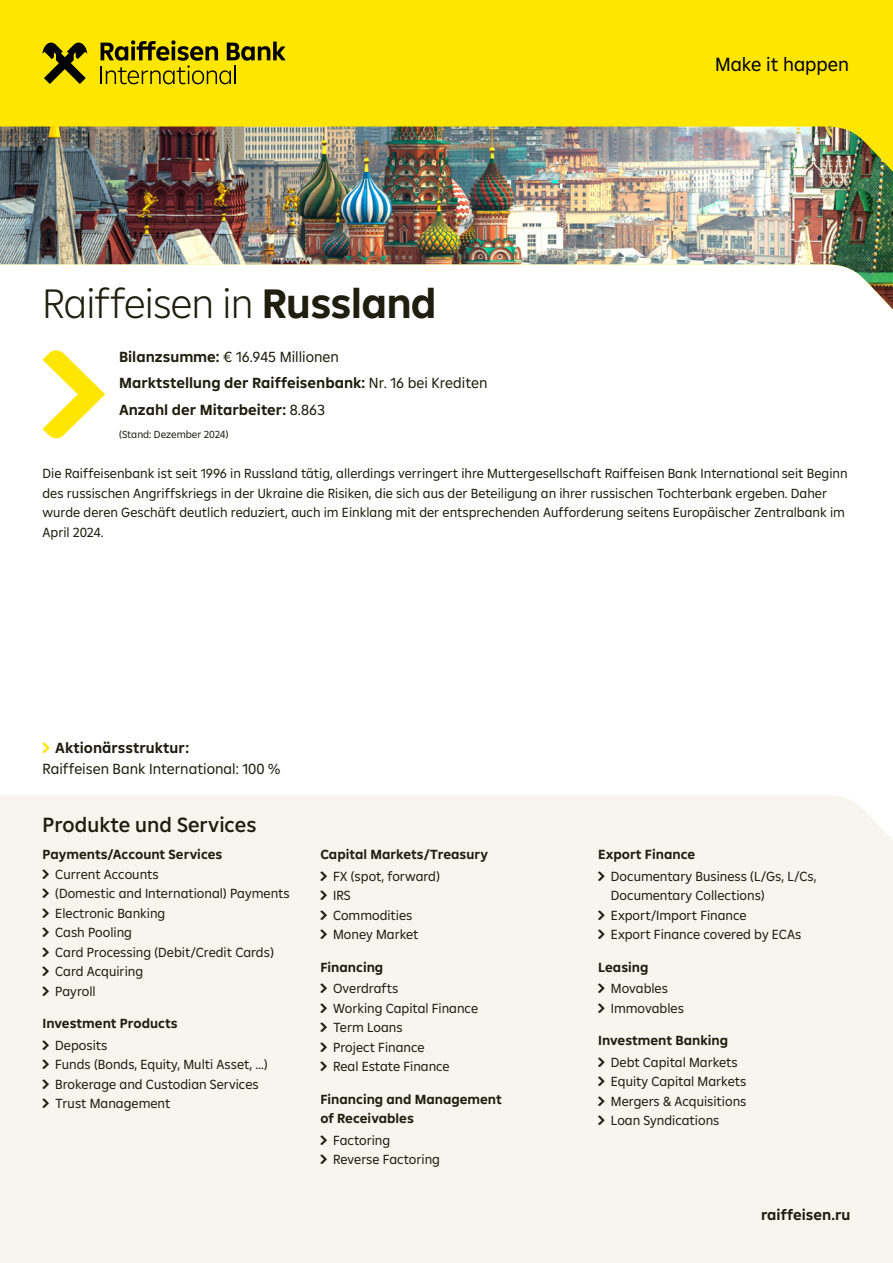
<style>
.page{position:relative;width:893px;height:1263px;background:#fff}
.page>*{position:absolute;margin:0;border:0;box-sizing:border-box;transform-origin:0 0}
.t1{font:300 42px "Amalia";letter-spacing:-.02em;color:#1e1f0f}
.t2{font:500 21px "Amalia";color:#1e1f0f}
.t3{font:19.5px "Amalia";color:#000}
.t4{font:700 15px/26.5px "Amalia";color:#1e1f0f}
.t5{font:15px/21px "Amalia";color:#1e1f0f}
.t6{font:13.5px/19.5px "Amalia";color:#1e1f0f}
.t7{font:700 13.5px/21.6px "Amalia";color:#1e1f0f}
.t8{font:10.5px "Amalia";color:#1e1f0f}
.s1{font-weight:700}
.s2{font-weight:400}
.s3{font-family:"RBI Device Arrow";color:#fee600}
.s4{font-family:"RBI Device Arrow"}
.s5{font-family:"RBI Device Arrow";font-weight:400}
</style>
<div class="page">
<div style="left:0;top:795px;width:893px;height:468px;background:#f8f5ef"></div>
<img style="left:0;top:186px;width:893px;height:123px">
<svg style="left:43px;top:350px;width:62px;height:89px"></svg>
<img style="left:0;top:0;width:893px;height:186px">
<svg style="left:43px;top:41px;width:44px;height:43px;background:#867900"></svg>
<svg style="left:101px;top:40px;width:185px;height:44px;background:#baa800"></svg>
<h1 class="t1" style="left:43px;top:277px;width:396px">Raiffeisen in <span class="s1">Russland</span></h1>
<p class="t4" style="left:119px;top:343px;width:370px">Bilanzsumme: <span class="s2">€ 16.945 Millionen<br></span>Marktstellung der Raiffeisenbank: <span class="s2">Nr. 16 bei Krediten<br></span>Anzahl der Mitarbeiter: <span class="s2">8.863</span></p>
<p class="t8" style="left:119px;top:428px;width:111px">(Stand: Dezember 2024)</p>
<h3 class="t3" style="left:715px;top:52px;width:135px">Make it happen</h3>
<p class="t6" style="left:43px;top:463px;width:806px">Die Raiffeisenbank ist seit 1996 in Russland tätig, allerdings verringert ihre Muttergesellschaft Raiffeisen Bank International seit Beginn des russischen Angriffskriegs in der Ukraine die Risiken, die sich aus der Beteiligung an ihrer russischen Tochterbank ergeben. Daher wurde deren Geschäft deutlich reduziert, auch im Einklang mit der entsprechenden Aufforderung seitens Europäischer Zentralbank im April 2024.</p>
<p class="t5" style="left:43px;top:737px;width:239px"><span class="s3">·</span> <span class="s1">Aktionärsstruktur:<br></span>Raiffeisen Bank International: 100 %</p>
<h2 class="t2" style="left:43px;top:811px;width:216px">Produkte und Services</h2>
<p class="t6" style="left:43px;top:844px;width:249px"><span class="s1">Payments/Account Services<br></span><span class="s4">·</span> Current Accounts<br><span class="s4">·</span> (Domestic and International) Payments <span class="s4">·</span> Electronic Banking<br><span class="s4">·</span> Cash Pooling<br><span class="s4">·</span> Card Processing (Debit/Credit Cards)<br><span class="s4">·</span> Card Acquiring<br><span class="s4">·</span> Payroll</p>
<p class="t7" style="left:43px;top:1012px;width:137px">Investment Products <span class="s5">·</span> <span class="s2">Deposits</span></p>
<p class="t6" style="left:43px;top:1054px;width:227px"><span class="s4">·</span> Funds (Bonds, Equity, Multi Asset, …) <span class="s4">·</span> Brokerage and Custodian Services<br><span class="s4">·</span> Trust Management</p>
<p class="t7" style="left:320px;top:843px;width:169px">Capital Markets/Treasury <span class="s5">·</span> <span class="s2">FX (spot, forward)</span></p>
<p class="t6" style="left:320px;top:885px;width:100px"><span class="s4">·</span> IRS<br><span class="s4">·</span> Commodities <span class="s4">·</span> Money Market</p>
<p class="t6" style="left:320px;top:956px;width:80px;line-height:21.6px"><span class="s1">Financing<br></span><span class="s4">·</span> Overdrafts</p>
<p class="t6" style="left:320px;top:998px;width:159px"><span class="s4">·</span> Working Capital Finance <span class="s4">·</span> Term Loans<br><span class="s4">·</span> Project Finance<br><span class="s4">·</span> Real Estate Finance</p>
<p class="t7" style="left:320px;top:1089px;width:183px;line-height:19.5px">Financing and Management of Receivables</p>
<p class="t6" style="left:320px;top:1130px;width:121px"><span class="s4">·</span> Factoring<br><span class="s4">·</span> Reverse Factoring</p>
<p class="t6" style="left:598px;top:843px;width:220px;line-height:21.6px"><span class="s1">Export Finance<br></span><span class="s4">·</span> Documentary Business (L/Gs, L/Cs,</p>
<p class="t6" style="left:598px;top:885px;width:205px;text-indent:13px">Documentary Collections)<br><span class="s4">·</span> Export/Import Finance<br><span class="s4">·</span> Export Finance covered by ECAs</p>
<p class="t6" style="left:598px;top:955px;width:71px;line-height:21.6px"><span class="s1">Leasing<br></span><span class="s4">·</span> Movables</p>
<p class="t6" style="left:598px;top:998px;width:87px"><span class="s4">·</span> Immovables</p>
<p class="t6" style="left:598px;top:1029px;width:141px;line-height:21.6px"><span class="s1">Investment Banking<br></span><span class="s4">·</span> Debt Capital Markets</p>
<p class="t6" style="left:598px;top:1071px;width:150px;text-align:justify"><span class="s4">·</span> Equity Capital Markets <span class="s4">·</span> Mergers &amp; Acquisitions <span class="s4">·</span> Loan Syndications</p>
<p class="t4" style="left:761px;top:1201px;width:91px">raiffeisen.ru</p>
</div>
